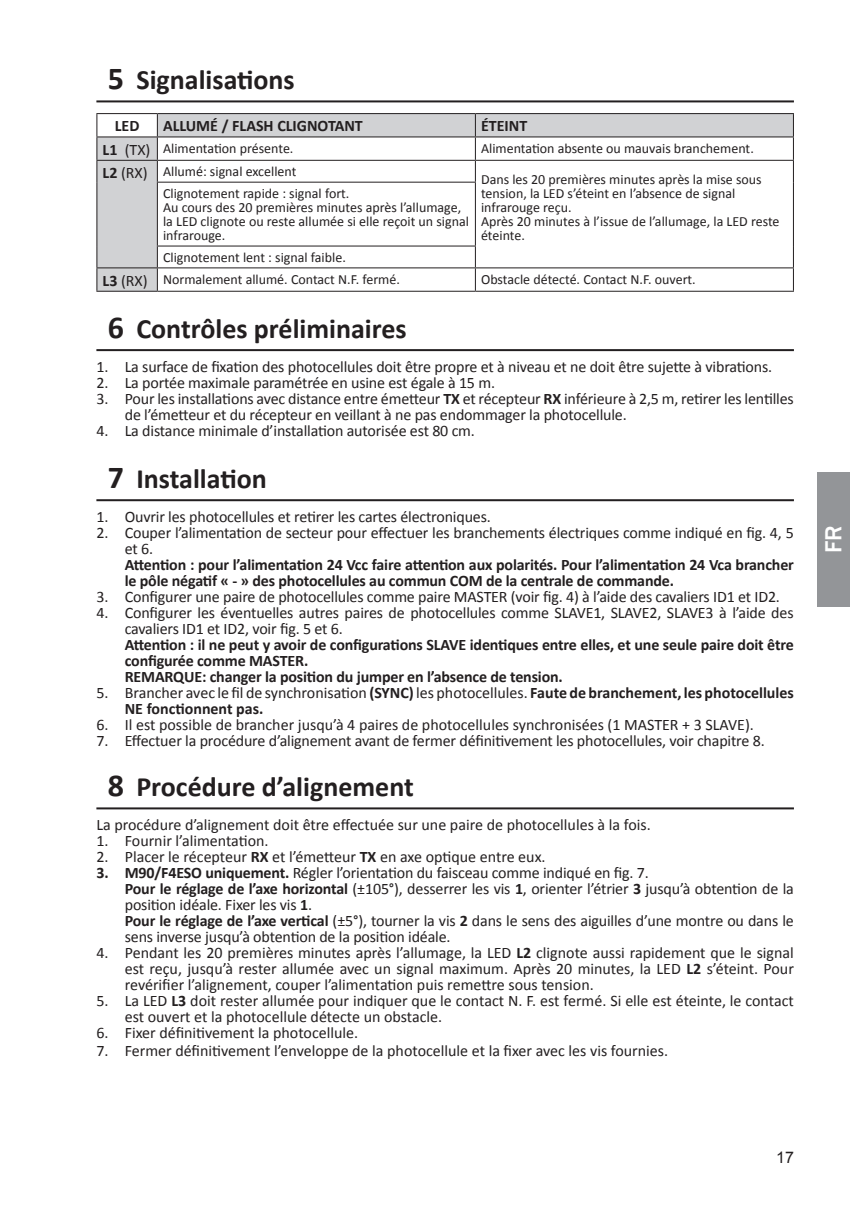
<style>
.page{position:relative;width:862px;height:1214px;background:#fff}
.page>*{position:absolute;margin:0;border:0;box-sizing:border-box;transform-origin:0 0}
.t1{font:700 28px "Calibri";color:#231f20}
.t2{font:500 24px "Franklin Gothic";color:#fff}
.corpo{font:16px/16px "Calibri";letter-spacing:-.01em;color:#231f20}
.corpo-2{font:700 16px/16px "Calibri";letter-spacing:-.01em;color:#231f20}
.indice_sotto_sotto_c{font:700 16px "Calibri";color:#231f20}
.indice_sotto_sotto_c-2{font:16px "Calibri";color:#231f20}
.t3{font:16px "Arial";color:#231f20}
.indice_sotto_sotto_c-3{font:14px/14px "Calibri";color:#231f20}
.s1{font-size:32px}
.s2{font-weight:700}
.s3{font-weight:400}
</style>
<div class="page">
<div style="left:816px;top:472px;width:33px;height:135px;background:#939598"></div>
<hr style="left:96px;top:100px;width:698px;height:2px;background:#231f20">
<hr style="left:96px;top:349px;width:698px;height:2px;background:#231f20">
<hr style="left:96px;top:499px;width:698px;height:2px;background:#231f20">
<hr style="left:96px;top:807px;width:698px;height:2px;background:#231f20">
<svg style="left:97px;top:114px;width:696px;height:177px"></svg>
<hr style="left:96px;top:113px;width:61px;height:1px;background:#231f20">
<hr style="left:157px;top:113px;width:318px;height:1px;background:#231f20">
<hr style="left:475px;top:113px;width:319px;height:1px;background:#231f20">
<hr style="left:96px;top:136px;width:61px;height:1px;background:#231f20">
<hr style="left:157px;top:136px;width:318px;height:1px;background:#231f20">
<hr style="left:475px;top:136px;width:319px;height:1px;background:#231f20">
<hr style="left:96px;top:160px;width:61px;height:1px;background:#231f20">
<svg style="left:96px;top:114px;width:1px;height:68px"></svg>
<hr style="left:157px;top:160px;width:318px;height:1px;background:#231f20">
<svg style="left:157px;top:114px;width:1px;height:68px"></svg>
<hr style="left:475px;top:160px;width:319px;height:1px;background:#231f20">
<svg style="left:475px;top:114px;width:1px;height:68px"></svg>
<svg style="left:793px;top:114px;width:1px;height:68px"></svg>
<hr style="left:96px;top:182px;width:1px;height:64px;background:#231f20">
<hr style="left:157px;top:182px;width:319px;height:1px;background:#231f20">
<hr style="left:157px;top:183px;width:1px;height:62px;background:#231f20">
<hr style="left:475px;top:183px;width:1px;height:62px;background:#231f20">
<hr style="left:793px;top:182px;width:1px;height:64px;background:#231f20">
<hr style="left:157px;top:245px;width:319px;height:1px;background:#231f20">
<hr style="left:96px;top:267px;width:61px;height:1px;background:#231f20">
<svg style="left:96px;top:246px;width:1px;height:45px"></svg>
<hr style="left:157px;top:267px;width:318px;height:1px;background:#231f20">
<svg style="left:157px;top:246px;width:1px;height:45px"></svg>
<hr style="left:475px;top:267px;width:319px;height:1px;background:#231f20">
<svg style="left:475px;top:246px;width:1px;height:45px"></svg>
<svg style="left:793px;top:246px;width:1px;height:45px"></svg>
<hr style="left:96px;top:291px;width:61px;height:1px;background:#231f20">
<hr style="left:157px;top:291px;width:318px;height:1px;background:#231f20">
<hr style="left:475px;top:291px;width:319px;height:1px;background:#231f20">
<p class="t1" style="left:108px;top:62px;width:189px"><span class="s1">5</span> Signalisations</p>
<p class="indice_sotto_sotto_c" style="left:115px;top:116px;width:26px">LED</p>
<p class="indice_sotto_sotto_c" style="left:163px;top:116px;width:201px">ALLUMÉ / FLASH CLIGNOTANT</p>
<p class="indice_sotto_sotto_c" style="left:481px;top:116px;width:48px">ÉTEINT</p>
<p class="indice_sotto_sotto_c-2" style="left:103px;top:139px;width:49px"><span class="s2">L1</span> (TX)</p>
<p class="indice_sotto_sotto_c-3" style="left:163px;top:141px;width:132px">Alimentation présente.</p>
<p class="indice_sotto_sotto_c-3" style="left:481px;top:141px;width:274px">Alimentation absente ou mauvais branchement.</p>
<p class="indice_sotto_sotto_c-2" style="left:103px;top:162px;width:47px"><span class="s2">L2</span> (RX)</p>
<p class="indice_sotto_sotto_c-3" style="left:163px;top:165px;width:135px">Allumé: signal excellent</p>
<p class="indice_sotto_sotto_c-3" style="left:481px;top:173px;width:282px">Dans les 20 premières minutes après la mise sous tension, la LED s’éteint en l’absence de signal infrarouge reçu.</p>
<p class="indice_sotto_sotto_c-3" style="left:481px;top:215px;width:300px">Après 20 minutes à l’issue de l’allumage, la LED reste éteinte.</p>
<p class="indice_sotto_sotto_c-3" style="left:163px;top:187px;width:188px">Clignotement rapide : signal fort.</p>
<p class="indice_sotto_sotto_c-3" style="left:163px;top:201px;width:307px">Au cours des 20 premières minutes après l’allumage, la LED clignote ou reste allumée si elle reçoit un signal infrarouge.</p>
<p class="indice_sotto_sotto_c-3" style="left:163px;top:250px;width:184px">Clignotement lent : signal faible.</p>
<p class="indice_sotto_sotto_c-2" style="left:103px;top:270px;width:47px"><span class="s2">L3</span> (RX)</p>
<p class="indice_sotto_sotto_c-3" style="left:163px;top:272px;width:238px">Normalement allumé. Contact N.F. fermé.</p>
<p class="indice_sotto_sotto_c-3" style="left:481px;top:272px;width:216px">Obstacle détecté. Contact N.F. ouvert.</p>
<p class="t1" style="left:108px;top:310px;width:300px"><span class="s1">6</span> Contrôles préliminaires</p>
<p class="corpo" style="left:96px;top:358px;width:677px">1. La surface de fixation des photocellules doit être propre et à niveau et ne doit être sujette à vibrations.</p>
<p class="corpo" style="left:96px;top:374px;width:400px">2. La portée maximale paramétrée en usine est égale à 15 m.</p>
<p class="corpo" style="left:125px;top:390px;width:670px;text-indent:-28px">3. Pour les installations avec distance entre émetteur <span class="s2">TX</span> et récepteur <span class="s2">RX</span> inférieure à 2,5 m, retirer les lentilles de l’émetteur et du récepteur en veillant à ne pas endommager la photocellule.</p>
<p class="corpo" style="left:96px;top:422px;width:380px">4. La distance minimale d’installation autorisée est 80 cm.</p>
<p class="t1" style="left:108px;top:460px;width:161px"><span class="s1">7</span> Installation</p>
<p class="corpo" style="left:96px;top:508px;width:396px">1. Ouvrir les photocellules et retirer les cartes électroniques.</p>
<p class="corpo" style="left:125px;top:524px;width:670px;text-indent:-28px">2. Couper l’alimentation de secteur pour effectuer les branchements électriques comme indiqué en fig. 4, 5 et 6.</p>
<p class="corpo-2" style="left:125px;top:556px;width:670px">Attention : pour l’alimentation 24 Vcc faire attention aux polarités. Pour l’alimentation 24 Vca brancher le pôle négatif « - » des photocellules au commun COM de la centrale de commande.</p>
<p class="corpo" style="left:96px;top:588px;width:685px">3. Configurer une paire de photocellules comme paire MASTER (voir fig. 4) à l’aide des cavaliers ID1 et ID2.</p>
<p class="corpo" style="left:125px;top:604px;width:670px;text-indent:-28px">4. Configurer les éventuelles autres paires de photocellules comme SLAVE1, SLAVE2, SLAVE3 à l’aide des cavaliers ID1 et ID2, voir fig. 5 et 6.</p>
<p class="corpo-2" style="left:125px;top:636px;width:670px">Attention : il ne peut y avoir de configurations SLAVE identiques entre elles, et une seule paire doit être configurée comme MASTER.</p>
<p class="corpo-2" style="left:125px;top:668px;width:439px">REMARQUE: changer la position du jumper en l’absence de tension.</p>
<p class="corpo-2" style="left:125px;top:684px;width:670px;text-indent:-28px"><span class="s3">5. Brancher avec le fil de synchronisation</span> (SYNC) <span class="s3">les photocellules.</span> Faute de branchement, les photocellules<br>NE fonctionnent pas.</p>
<p class="corpo" style="left:96px;top:716px;width:659px">6. Il est possible de brancher jusqu’à 4 paires de photocellules synchronisées (1 MASTER + 3 SLAVE).</p>
<p class="corpo" style="left:96px;top:732px;width:670px">7. Effectuer la procédure d’alignement avant de fermer définitivement les photocellules, voir chapitre 8.</p>
<p class="t1" style="left:108px;top:768px;width:307px"><span class="s1">8</span> Procédure d’alignement</p>
<p class="corpo" style="left:96px;top:816px;width:556px">La procédure d’alignement doit être effectuée sur une paire de photocellules à la fois.</p>
<p class="corpo" style="left:96px;top:832px;width:174px">1. Fournir l’alimentation.</p>
<p class="corpo" style="left:96px;top:848px;width:451px">2. Placer le récepteur <span class="s2">RX</span> et l’émetteur <span class="s2">TX</span> en axe optique entre eux.</p>
<p class="corpo" style="left:96px;top:864px;width:554px"><span class="s2">3. M90/F4ESO uniquement.</span> Régler l’orientation du faisceau comme indiqué en fig. 7.</p>
<p class="corpo" style="left:125px;top:880px;width:670px"><span class="s2">Pour le réglage de l’axe horizontal</span> (±105°), desserrer les vis <span class="s2">1</span>, orienter l’étrier <span class="s2">3</span> jusqu’à obtention de la position idéale. Fixer les vis <span class="s2">1</span>.</p>
<p class="corpo" style="left:125px;top:912px;width:670px"><span class="s2">Pour le réglage de l’axe vertical</span> (±5°), tourner la vis <span class="s2">2</span> dans le sens des aiguilles d’une montre ou dans le sens inverse jusqu’à obtention de la position idéale.</p>
<p class="corpo" style="left:125px;top:944px;width:670px;text-align:justify;text-indent:-28px">4. Pendant les 20 premières minutes après l’allumage, la LED <span class="s2">L2</span> clignote aussi rapidement que le signal est reçu, jusqu’à rester allumée avec un signal maximum. Après 20 minutes, la LED <span class="s2">L2</span> s’éteint. Pour revérifier l’alignement, couper l’alimentation puis remettre sous tension.</p>
<p class="corpo" style="left:125px;top:992px;width:670px;text-indent:-28px">5. La LED <span class="s2">L3</span> doit rester allumée pour indiquer que le contact N. F. est fermé. Si elle est éteinte, le contact est ouvert et la photocellule détecte un obstacle.</p>
<p class="corpo" style="left:96px;top:1024px;width:263px">6. Fixer définitivement la photocellule.</p>
<p class="corpo" style="left:96px;top:1042px;width:573px">7. Fermer définitivement l’enveloppe de la photocellule et la fixer avec les vis fournies.</p>
<h2 class="t2" style="left:818px;top:553px;width:29px;rotate:-90deg">FR</h2>
<p class="t3" style="left:776px;top:1146px;width:19px">17</p>
</div>
